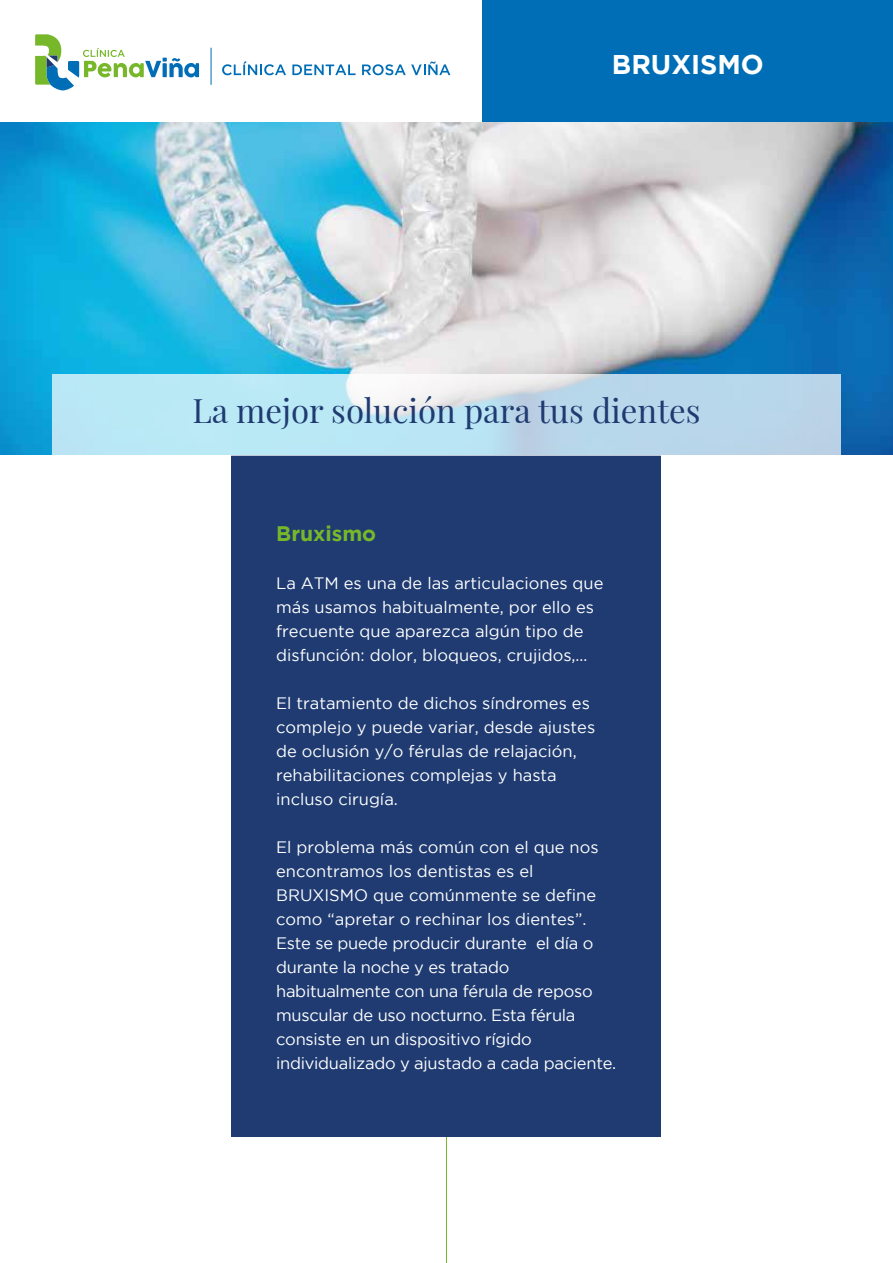
<style>
.page{position:relative;width:893px;height:1263px;background:#fff}
.page>*{position:absolute;margin:0;border:0;box-sizing:border-box;transform-origin:0 0}
.t1{font:33px "Playfair Display";color:#1f3b71}
.t2{font:700 27px "Gotham";color:#fff}
.t3{font:700 21px "Gotham";color:#76b82a}
.t4{font:16.5px/24px "Gotham";color:#fff}
</style>
<div class="page">
<div style="left:482px;top:0;width:411px;height:122px;background:#006eb7"></div>
<img style="left:0;top:122px;width:893px;height:332px">
<svg style="left:35px;top:34px;width:164px;height:57px"></svg>
<hr style="left:211px;top:48px;width:1px;height:37px;background:#006eb7">
<svg style="left:222px;top:61px;width:64px;height:14px"></svg>
<svg style="left:292px;top:64px;width:64px;height:11px"></svg>
<svg style="left:362px;top:61px;width:88px;height:14px"></svg>
<hr style="left:446px;top:831px;width:1px;height:432px;background:#76b82a">
<div style="left:232px;top:455px;width:429px;height:682px;background:#1f3b71"></div>
<svg style="left:52px;top:374px;width:789px;height:81px;background:#bfe1ef"></svg>
<h2 class="t2" style="left:612px;top:49px;width:153px">BRUXISMO</h2>
<h1 class="t1" style="left:193px;top:385px;width:509px">La mejor solución para tus dientes</h1>
<p class="t3" style="left:276px;top:521px;width:102px">Bruxismo</p>
<p class="t4" style="left:276px;top:570px;width:329px">La ATM es una de las articulaciones que más usamos habitualmente, por ello es frecuente que aparezca algún tipo de disfunción: dolor, bloqueos, crujidos,…</p>
<p class="t4" style="left:276px;top:690px;width:321px">El tratamiento de dichos síndromes es complejo y puede variar, desde ajustes de oclusión y/o férulas de relajación, rehabilitaciones complejas y hasta incluso cirugía.</p>
<p class="t4" style="left:276px;top:835px;width:342px">El problema más común con el que nos encontramos los dentistas es el BRUXISMO que comúnmente se define como “apretar o rechinar los dientes”.<br>Este se puede producir durante el día o durante la noche y es tratado habitualmente con una férula de reposo muscular de uso nocturno. Esta férula consiste en un dispositivo rígido individualizado y ajustado a cada paciente.</p>
</div>
